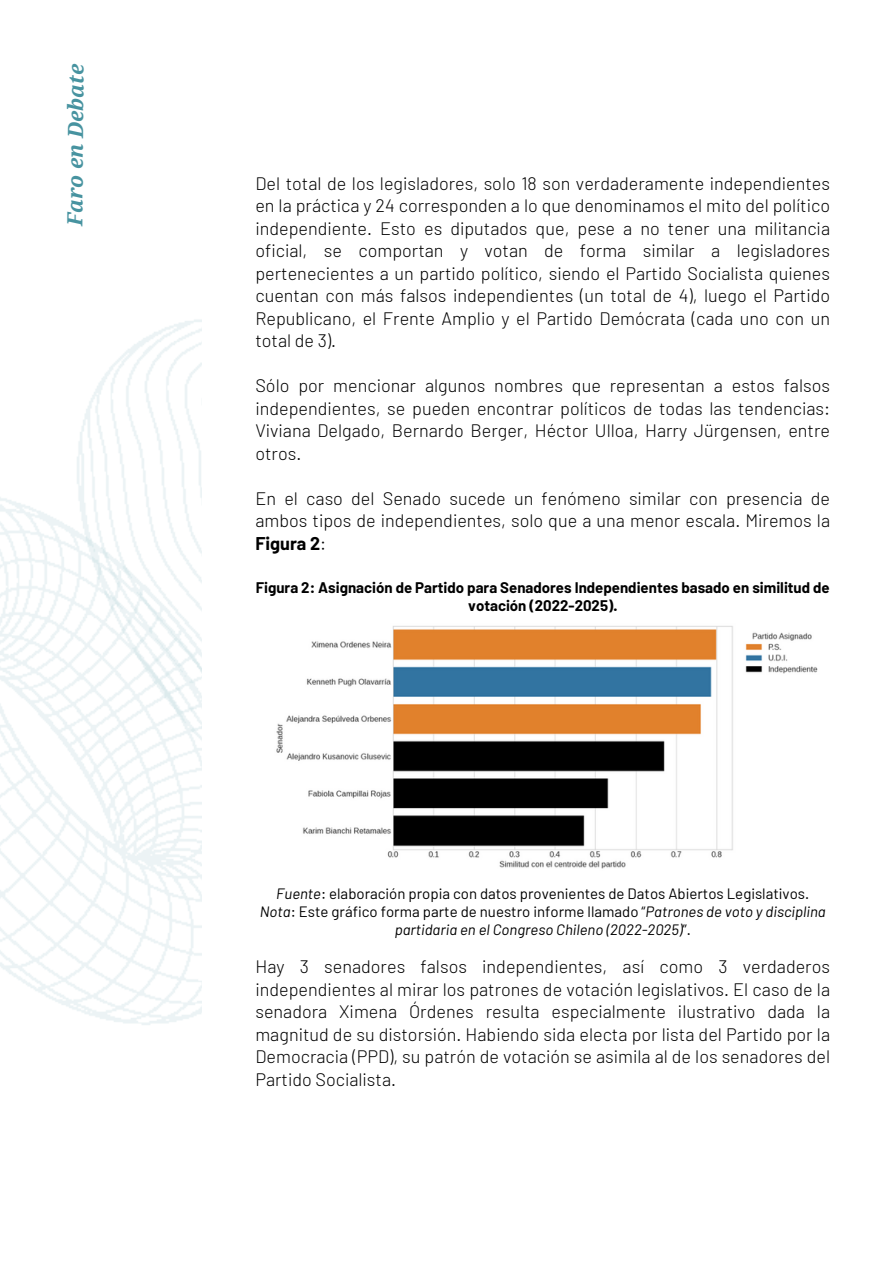
<style>
.page{position:relative;width:894px;height:1264px;background:#fff}
.page>*{position:absolute;margin:0;border:0;box-sizing:border-box;transform-origin:0 0}
.t1{font:italic 700 21px "Noto Serif";letter-spacing:-.01em;color:#4793a0}
.t2{font:300 18px/22.5px "Barlow";color:#000;text-align:justify}
.t3{font:italic 15px/18px "Barlow";color:#000;text-align:center}
.t4{font:700 15px/18px "Barlow";color:#000;text-align:center}
.t5{font:15px "Barlow";color:#000}
.s1{font-weight:700}
.s2{font-style:italic}
.s3{font-style:normal}
</style>
<div class="page">
<img style="left:0;top:319px;width:202px;height:706px">
<img style="left:276px;top:626px;width:542px;height:243px">
<p class="t1" style="left:61px;top:226px;width:164px;rotate:-90deg">Faro en Debate</p>
<h1 class="t2" style="left:255px;top:171px;width:576px">Del total de los legisladores, solo 18 son verdaderamente independientes en la práctica y 24 corresponden a lo que denominamos el mito del político independiente. Esto es diputados que, pese a no tener una militancia oficial, se comportan y votan de forma similar a legisladores pertenecientes a un partido político, siendo el Partido Socialista quienes cuentan con más falsos independientes (un total de 4), luego el Partido Republicano, el Frente Amplio y el Partido Demócrata (cada uno con un total de 3).</h1>
<h2 class="t2" style="left:255px;top:374px;width:576px">Sólo por mencionar algunos nombres que representan a estos falsos independientes, se pueden encontrar políticos de todas las tendencias:<br>Viviana Delgado, Bernardo Berger, Héctor Ulloa, Harry Jürgensen, entre otros.</h2>
<h2 class="t2" style="left:255px;top:486px;width:576px">En el caso del Senado sucede un fenómeno similar con presencia de ambos tipos de independientes, solo que a una menor escala. Miremos la <span class="s1">Figura 2</span>:</h2>
<h2 class="t4" style="left:256px;top:577px;width:575px">Figura 2: Asignación de Partido para Senadores Independientes basado en similitud de votación (2022-2025).</h2>
<h3 class="t5" style="left:276px;top:883px;width:534px"><span class="s2">Fuente</span>: elaboración propia con datos provenientes de Datos Abiertos Legislativos.</h3>
<p class="t3" style="left:260px;top:901px;width:567px">Nota<span class="s3">: Este gráfico forma parte de nuestro informe llamado “</span>Patrones de voto y disciplina partidaria en el Congreso Chileno (2022-2025)<span class="s3">”.</span></p>
<p class="t2" style="left:255px;top:954px;width:576px">Hay 3 senadores falsos independientes, así como 3 verdaderos independientes al mirar los patrones de votación legislativos. El caso de la senadora Ximena Órdenes resulta especialmente ilustrativo dada la magnitud de su distorsión. Habiendo sida electa por lista del Partido por la Democracia (PPD), su patrón de votación se asimila al de los senadores del Partido Socialista.</p>
</div>
